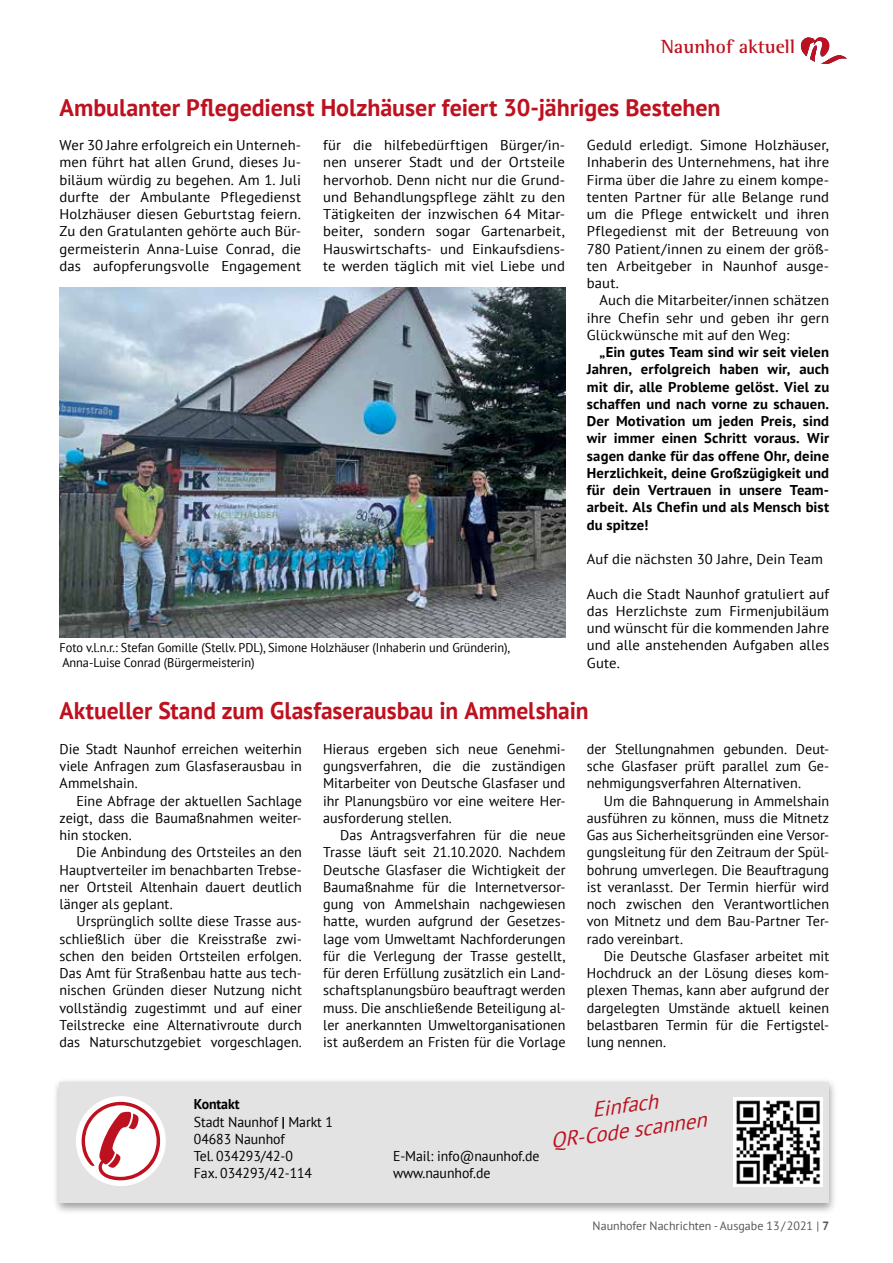
<style>
.page{position:relative;width:893px;height:1263px;background:#fff}
.page>*{position:absolute;margin:0;border:0;box-sizing:border-box;transform-origin:0 0}
.t1{font:700 24px "PT Sans";letter-spacing:-.005em;color:#be111f}
.t2{font:italic 21px/25px "PT Sans";color:#be111f;text-align:center}
.t3{font:700 19.5px "Rotis Semi Serif";letter-spacing:.005em;color:#be111f}
.t4{font:14.25px/17.2px "PT Sans";letter-spacing:.005em;color:#000;text-align:justify}
.t5{font:700 14.25px/17.2px "PT Sans";letter-spacing:.01em;color:#000;text-align:justify}
.t6{font:12.75px/15.3px "PT Sans";letter-spacing:-.005em;color:#000}
.t7{font:12px "PT Sans";color:#565655}
.s1{font-weight:700}
</style>
<div class="page">
<svg style="left:801px;top:37px;width:46px;height:27px"></svg>
<img style="left:60px;top:288px;width:506px;height:349px">
<div style="left:52px;top:1078px;width:786px;height:137px;background:#000;opacity:.4"></div>
<div style="left:60px;top:1082px;width:769px;height:120px;background:#e3e3e3"></div>
<div style="left:76px;top:1096px;width:90px;height:90px;background:#fff;border-radius:50%"></div>
<svg style="left:82px;top:1102px;width:78px;height:78px"></svg>
<img style="left:733px;top:1097px;width:89px;height:89px">
<h3 class="t3" style="left:661px;top:35px;width:136px">Naunhof aktuell</h3>
<h1 class="t1" style="left:60px;top:91px;width:663px">Ambulanter Pflegedienst Holzhäuser feiert 30-jähriges Bestehen</h1>
<p class="t4" style="left:60px;top:136px;width:243px">Wer 30 Jahre erfolgreich ein Unterneh&shy;men führt hat allen Grund, dieses Ju&shy;biläum würdig zu begehen. Am 1. Juli durfte der Ambulante Pflegedienst Holzhäuser diesen Geburtstag feiern.<br>Zu den Gratulanten gehörte auch Bür&shy;germeisterin Anna-Luise Conrad, die das aufopferungsvolle Engagement</p>
<p class="t4" style="left:323px;top:136px;width:243px">für die hilfebedürftigen Bürger/in&shy;nen unserer Stadt und der Ortsteile hervorhob. Denn nicht nur die Grund&shy;und Behandlungspflege zählt zu den Tätigkeiten der inzwischen 64 Mitar&shy;beiter, sondern sogar Gartenarbeit, Hauswirtschafts- und Einkaufsdiens&shy;te werden täglich mit viel Liebe und</p>
<p class="t4" style="left:587px;top:136px;width:244px">Geduld erledigt. Simone Holzhäuser, Inhaberin des Unternehmens, hat ihre Firma über die Jahre zu einem kompe&shy;tenten Partner für alle Belange rund um die Pflege entwickelt und ihren Pflegedienst mit der Betreuung von 780 Patient/innen zu einem der größ&shy;ten Arbeitgeber in Naunhof ausge&shy;baut.</p>
<p class="t4" style="left:587px;top:291px;width:244px;text-indent:13px">Auch die Mitarbeiter/innen schätzen ihre Chefin sehr und geben ihr gern Glückwünsche mit auf den Weg:</p>
<p class="t5" style="left:587px;top:343px;width:244px;text-indent:13px">„Ein gutes Team sind wir seit vielen Jahren, erfolgreich haben wir, auch mit dir, alle Probleme gelöst. Viel zu schaffen und nach vorne zu schauen.<br>Der Motivation um jeden Preis, sind wir immer einen Schritt voraus. Wir sagen danke für das offene Ohr, deine Herzlichkeit, deine Großzügigkeit und für dein Vertrauen in unsere Team&shy;arbeit. Als Chefin und als Mensch bist du spitze!</p>
<p class="t4" style="left:587px;top:550px;width:238px">Auf die nächsten 30 Jahre, Dein Team</p>
<p class="t4" style="left:587px;top:585px;width:244px">Auch die Stadt Naunhof gratuliert auf das Herzlichste zum Firmenjubiläum und wünscht für die kommenden Jahre und alle anstehenden Aufgaben alles Gute.</p>
<p class="t6" style="left:60px;top:639px;width:452px">Foto v.l.n.r.: Stefan Gomille (Stellv. PDL), Simone Holzhäuser (Inhaberin und Gründerin),<br>Anna-Luise Conrad (Bürgermeisterin)</p>
<h1 class="t1" style="left:60px;top:695px;width:531px">Aktueller Stand zum Glasfaserausbau in Ammelshain</h1>
<p class="t4" style="left:60px;top:740px;width:244px">Die Stadt Naunhof erreichen weiterhin viele Anfragen zum Glasfaserausbau in Ammelshain.</p>
<p class="t4" style="left:60px;top:792px;width:244px;text-indent:17px">Eine Abfrage der aktuellen Sachlage zeigt, dass die Baumaßnahmen weiter&shy;hin stocken.</p>
<p class="t4" style="left:60px;top:843px;width:244px;text-indent:17px">Die Anbindung des Ortsteiles an den Hauptverteiler im benachbarten Trebse&shy;ner Ortsteil Altenhain dauert deutlich länger als geplant.</p>
<p class="t4" style="left:60px;top:912px;width:244px;text-indent:17px">Ursprünglich sollte diese Trasse aus&shy;schließlich über die Kreisstraße zwi&shy;schen den beiden Ortsteilen erfolgen.<br>Das Amt für Straßenbau hatte aus tech&shy;nischen Gründen dieser Nutzung nicht vollständig zugestimmt und auf einer Teilstrecke eine Alternativroute durch das Naturschutzgebiet vorgeschlagen.</p>
<p class="t4" style="left:323px;top:740px;width:244px">Hieraus ergeben sich neue Genehmi&shy;gungsverfahren, die die zuständigen Mitarbeiter von Deutsche Glasfaser und ihr Planungsbüro vor eine weitere Her&shy;ausforderung stellen.</p>
<p class="t4" style="left:323px;top:826px;width:244px;text-indent:17px">Das Antragsverfahren für die neue Trasse läuft seit 21.10.2020. Nachdem Deutsche Glasfaser die Wichtigkeit der Baumaßnahme für die Internetversor&shy;gung von Ammelshain nachgewiesen hatte, wurden aufgrund der Gesetzes&shy;lage vom Umweltamt Nachforderungen für die Verlegung der Trasse gestellt, für deren Erfüllung zusätzlich ein Land&shy;schaftsplanungsbüro beauftragt werden muss. Die anschließende Beteiligung al&shy;ler anerkannten Umweltorganisationen ist außerdem an Fristen für die Vorlage</p>
<p class="t4" style="left:587px;top:740px;width:244px">der Stellungnahmen gebunden. Deut&shy;sche Glasfaser prüft parallel zum Ge&shy;nehmigungsverfahren Alternativen.</p>
<p class="t4" style="left:587px;top:792px;width:244px;text-indent:17px">Um die Bahnquerung in Ammelshain ausführen zu können, muss die Mitnetz Gas aus Sicherheitsgründen eine Versor&shy;gungsleitung für den Zeitraum der Spül&shy;bohrung umverlegen. Die Beauftragung ist veranlasst. Der Termin hierfür wird noch zwischen den Verantwortlichen von Mitnetz und dem Bau-Partner Ter&shy;rado vereinbart.</p>
<p class="t4" style="left:587px;top:947px;width:244px;text-indent:17px">Die Deutsche Glasfaser arbeitet mit Hochdruck an der Lösung dieses kom&shy;plexen Themas, kann aber aufgrund der dargelegten Umstände aktuell keinen belastbaren Termin für die Fertigstel&shy;lung nennen.</p>
<p class="t4" style="left:194px;top:1095px;width:141px;text-align:left"><span class="s1">Kontakt<br></span>Stadt Naunhof <span class="s1">|</span> Markt 1<br>04683 Naunhof<br>Tel. 034293/42-0<br>Fax. 034293/42-114</p>
<p class="t4" style="left:393px;top:1147px;width:148px">E-Mail: info@naunhof.de www.naunhof.de</p>
<h2 class="t2" style="left:545px;top:1103px;width:158px;rotate:-8deg">Einfach<br>QR-Code scannen</h2>
<p class="t7" style="left:593px;top:1218px;width:238px">Naunhofer Nachrichten - Ausgabe 13/2021 | <span class="s1">7</span></p>
</div>
